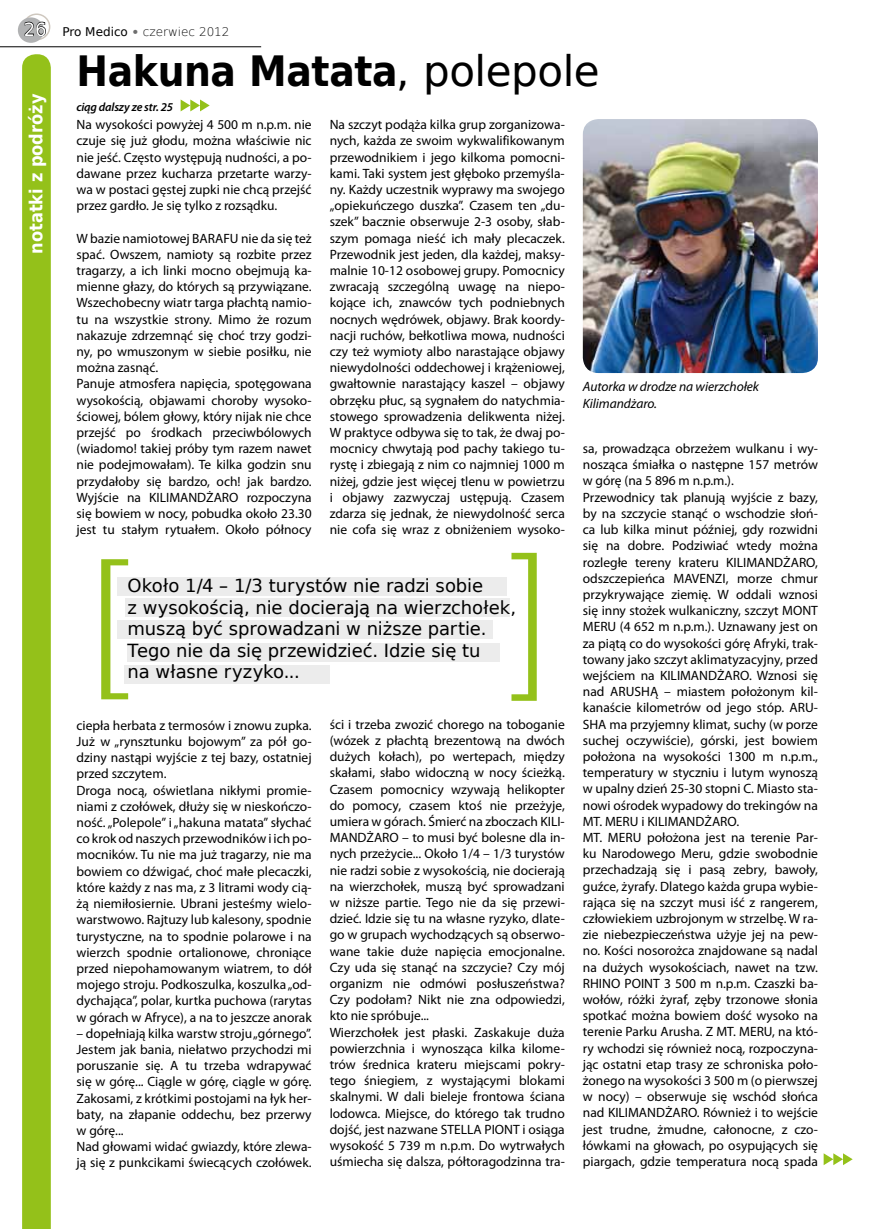
<style>
.page{position:relative;width:872px;height:1229px;background:#fff}
.page>*{position:absolute;margin:0;border:0;box-sizing:border-box;transform-origin:0 0}
.t1{font:700 42px "DejaVu Sans Condensed";letter-spacing:-.01em;color:#000}
.t2{font:18px/21.6px "DejaVu Sans";letter-spacing:-.005em;color:#000}
.t3{font:700 18px "DejaVu Sans Condensed";color:#fff}
.t4{font:13.5px/16.2px "Myriad Pro";color:#000}
.t5{font:italic 13.5px/16.2px "Myriad Pro";letter-spacing:-.005em;color:#000}
.t6{font:200 12px "DejaVu Sans";color:#000}
.t7{font:italic 600 12px "Myriad Pro";letter-spacing:-.015em;color:#000}
.s1{font-weight:400;font-size:18px;color:#fff}
.s2{font-weight:400}
.s3{font-family:"Ottawa";font-weight:400;color:#6e6e6e}
.s4{font-family:"DejaVu Sans";font-weight:400}
</style>
<div class="page">
<div style="left:23px;top:13px;width:27px;height:27px;border:2px solid #cfc8bf;border-radius:50%"></div>
<div style="left:18px;top:17px;width:26px;height:26px;background:#b1b2b3;border-radius:50%"></div>
<hr style="left:0;top:47px;width:261px;height:1px;background:#000">
<svg style="left:24px;top:21px;width:22px;height:16px"></svg>
<div style="left:118px;top:620px;width:375px;height:19px;background:#ececec"></div>
<div style="left:125px;top:598px;width:384px;height:19px;background:#ececec"></div>
<div style="left:124px;top:665px;width:206px;height:19px;background:#ececec"></div>
<div style="left:118px;top:576px;width:389px;height:19px;background:#ececec"></div>
<div style="left:128px;top:643px;width:372px;height:19px;background:#ececec"></div>
<svg style="left:22px;top:54px;width:29px;height:1175px;background:#95c11d"></svg>
<div style="left:29px;top:94px;width:13px;height:298px;background:#94c11a"></div>
<img style="left:583px;top:119px;width:235px;height:254px">
<svg style="left:101px;top:559px;width:27px;height:140px"></svg>
<svg style="left:511px;top:553px;width:26px;height:148px"></svg>
<svg style="left:823px;top:1153px;width:29px;height:12px"></svg>
<svg style="left:181px;top:99px;width:29px;height:12px"></svg>
<p class="t6" style="left:24px;top:22px;width:207px"><span class="s1">26</span> <span class="s2">Pro Medico</span> <span class="s3">•</span> czerwiec 2012</p>
<h2 class="t3" style="left:21px;top:254px;width:161px;rotate:-90deg">notatki z podróży</h2>
<h1 class="t1" style="left:77px;top:37px;width:524px">Hakuna Matata<span class="s4">, polepole</span></h1>
<p class="t7" style="left:76px;top:99px;width:98px">ciąg dalszy ze str. 25</p>
<p class="t4" style="left:77px;top:116px;width:237px;text-align:justify">Na wysokości powyżej 4 500 m n.p.m. nie czuje się już głodu, można właściwie nic nie jeść. Często występują nudności, a po&shy;dawane przez kucharza przetarte warzy&shy;wa w postaci gęstej zupki nie chcą przejść przez gardło. Je się tylko z rozsądku.</p>
<p class="t4" style="left:77px;top:230px;width:237px">W bazie namiotowej BARAFU nie da się też spać. Owszem, namioty są rozbite przez tragarzy, a ich linki mocno obejmują ka&shy;mienne głazy, do których są przywiązane.<br>Wszechobecny wiatr targa płachtą namio&shy;tu na wszystkie strony. Mimo że rozum nakazuje zdrzemnąć się choć trzy godzi&shy;ny, po wmuszonym w siebie posiłku, nie można zasnąć.<br>Panuje atmosfera napięcia, spotęgowana wysokością, objawami choroby wysoko&shy;ściowej, bólem głowy, który nijak nie chce przejść po środkach przeciwbólowych (wiadomo! takiej próby tym razem nawet nie podejmowałam). Te kilka godzin snu przydałoby się bardzo, och! jak bardzo.<br>Wyjście na KILIMANDŻARO rozpoczyna się bowiem w nocy, pobudka około 23.30 jest tu stałym rytuałem. Około północy</p>
<p class="t4" style="left:330px;top:116px;width:237px;text-align:justify">Na szczyt podąża kilka grup zorganizowa&shy;nych, każda ze swoim wykwalifikowanym przewodnikiem i jego kilkoma pomocni&shy;kami. Taki system jest głęboko przemyśla&shy;ny. Każdy uczestnik wyprawy ma swojego „opiekuńczego duszka”. Czasem ten „du&shy;szek” bacznie obserwuje 2-3 osoby, słab&shy;szym pomaga nieść ich mały plecaczek.<br>Przewodnik jest jeden, dla każdej, maksy&shy;malnie 10-12 osobowej grupy. Pomocnicy zwracają szczególną uwagę na niepo&shy;kojące ich, znawców tych podniebnych nocnych wędrówek, objawy. Brak koordy&shy;nacji ruchów, bełkotliwa mowa, nudności czy też wymioty albo narastające objawy niewydolności oddechowej i krążeniowej, gwałtownie narastający kaszel – objawy obrzęku płuc, są sygnałem do natychmia&shy;stowego sprowadzenia delikwenta niżej.<br>W praktyce odbywa się to tak, że dwaj po&shy;mocnicy chwytają pod pachy takiego tu&shy;rystę i zbiegają z nim co najmniej 1000 m niżej, gdzie jest więcej tlenu w powietrzu i objawy zazwyczaj ustępują. Czasem zdarza się jednak, że niewydolność serca nie cofa się wraz z obniżeniem wysoko-</p>
<h2 class="t2" style="left:128px;top:574px;width:390px">Około 1/4 – 1/3 turystów nie radzi sobie<br>z wysokością, nie docierają na wierzchołek, muszą być sprowadzani w niższe partie.<br>Tego nie da się przewidzieć. Idzie się tu<br>na własne ryzyko...</h2>
<p class="t4" style="left:77px;top:717px;width:237px">ciepła herbata z termosów i znowu zupka.<br>Już w „rynsztunku bojowym” za pół go&shy;dziny nastąpi wyjście z tej bazy, ostatniej przed szczytem.<br>Droga nocą, oświetlana nikłymi promie&shy;niami z czołówek, dłuży się w nieskończo&shy;ność. „Polepole” i „hakuna matata” słychać co krok od naszych przewodników i ich po&shy;mocników. Tu nie ma już tragarzy, nie ma bowiem co dźwigać, choć małe plecaczki, które każdy z nas ma, z 3 litrami wody cią&shy;żą niemiłosiernie. Ubrani jesteśmy wielo&shy;warstwowo. Rajtuzy lub kalesony, spodnie turystyczne, na to spodnie polarowe i na wierzch spodnie ortalionowe, chroniące przed niepohamowanym wiatrem, to dół mojego stroju. Podkoszulka, koszulka „od&shy;dychająca”, polar, kurtka puchowa (rarytas w górach w Afryce), a na to jeszcze anorak</p>
<p class="t4" style="left:77px;top:1025px;width:237px">– dopełniają kilka warstw stroju „górnego”.<br>Jestem jak bania, niełatwo przychodzi mi poruszanie się. A tu trzeba wdrapywać się w górę... Ciągle w górę, ciągle w górę.<br>Zakosami, z krótkimi postojami na łyk her&shy;baty, na złapanie oddechu, bez przerwy w górę...<br>Nad głowami widać gwiazdy, które zlewa&shy;ją się z punkcikami świecących czołówek.</p>
<p class="t4" style="left:330px;top:716px;width:237px">ści i trzeba zwozić chorego na toboganie (wózek z płachtą brezentową na dwóch dużych kołach), po wertepach, między skałami, słabo widoczną w nocy ścieżką.<br>Czasem pomocnicy wzywają helikopter do pomocy, czasem ktoś nie przeżyje, umiera w górach. Śmierć na zboczach KILI-MANDŻARO – to musi być bolesne dla in&shy;nych przeżycie... Około 1/4 – 1/3 turystów nie radzi sobie z wysokością, nie docierają na wierzchołek, muszą być sprowadzani w niższe partie. Tego nie da się przewi&shy;dzieć. Idzie się tu na własne ryzyko, dlate&shy;go w grupach wychodzących są obserwo&shy;wane takie duże napięcia emocjonalne.<br>Czy uda się stanąć na szczycie? Czy mój organizm nie odmówi posłuszeństwa?<br>Czy podołam? Nikt nie zna odpowiedzi, kto nie spróbuje...<br>Wierzchołek jest płaski. Zaskakuje duża powierzchnia i wynosząca kilka kilome&shy;trów średnica krateru miejscami pokry&shy;tego śniegiem, z wystającymi blokami skalnymi. W dali bieleje frontowa ściana lodowca. Miejsce, do którego tak trudno dojść, jest nazwane STELLA PIONT i osiąga wysokość 5 739 m n.p.m. Do wytrwałych uśmiecha się dalsza, półtoragodzinna tra-</p>
<p class="t5" style="left:583px;top:379px;width:178px">Autorka w drodze na wierzchołek<br>Kilimandżaro.</p>
<p class="t4" style="left:583px;top:440px;width:237px">sa, prowadząca obrzeżem wulkanu i wy&shy;nosząca śmiałka o następne 157 metrów w górę (na 5 896 m n.p.m.).<br>Przewodnicy tak planują wyjście z bazy, by na szczycie stanąć o wschodzie słoń&shy;ca lub kilka minut później, gdy rozwidni się na dobre. Podziwiać wtedy można rozległe tereny krateru KILIMANDŻARO, odszczepieńca MAVENZI, morze chmur przykrywające ziemię. W oddali wznosi się inny stożek wulkaniczny, szczyt MONT MERU (4 652 m n.p.m.). Uznawany jest on za piątą co do wysokości górę Afryki, trak&shy;towany jako szczyt aklimatyzacyjny, przed wejściem na KILIMANDŻARO. Wznosi się nad ARUSHĄ – miastem położonym kil&shy;kanaście kilometrów od jego stóp. ARU-SHA ma przyjemny klimat, suchy (w porze suchej oczywiście), górski, jest bowiem położona na wysokości 1300 m n.p.m., temperatury w styczniu i lutym wynoszą w upalny dzień 25-30 stopni C. Miasto sta&shy;nowi ośrodek wypadowy do trekingów na MT. MERU i KILIMANDŻARO.<br>MT. MERU położona jest na terenie Par&shy;ku Narodowego Meru, gdzie swobodnie przechadzają się i pasą zebry, bawoły, guźce, żyrafy. Dlatego każda grupa wybie&shy;rająca się na szczyt musi iść z rangerem, człowiekiem uzbrojonym w strzelbę. W ra&shy;zie niebezpieczeństwa użyje jej na pew&shy;no. Kości nosorożca znajdowane są nadal na dużych wysokościach, nawet na tzw.<br>RHINO POINT 3 500 m n.p.m. Czaszki ba&shy;wołów, różki żyraf, zęby trzonowe słonia spotkać można bowiem dość wysoko na terenie Parku Arusha. Z MT. MERU, na któ&shy;ry wchodzi się również nocą, rozpoczyna&shy;jąc ostatni etap trasy ze schroniska poło&shy;żonego na wysokości 3 500 m (o pierwszej w nocy) – obserwuje się wschód słońca nad KILIMANDŻARO. Również i to wejście jest trudne, żmudne, całonocne, z czo&shy;łówkami na głowach, po osypujących się piargach, gdzie temperatura nocą spada</p>
</div>
